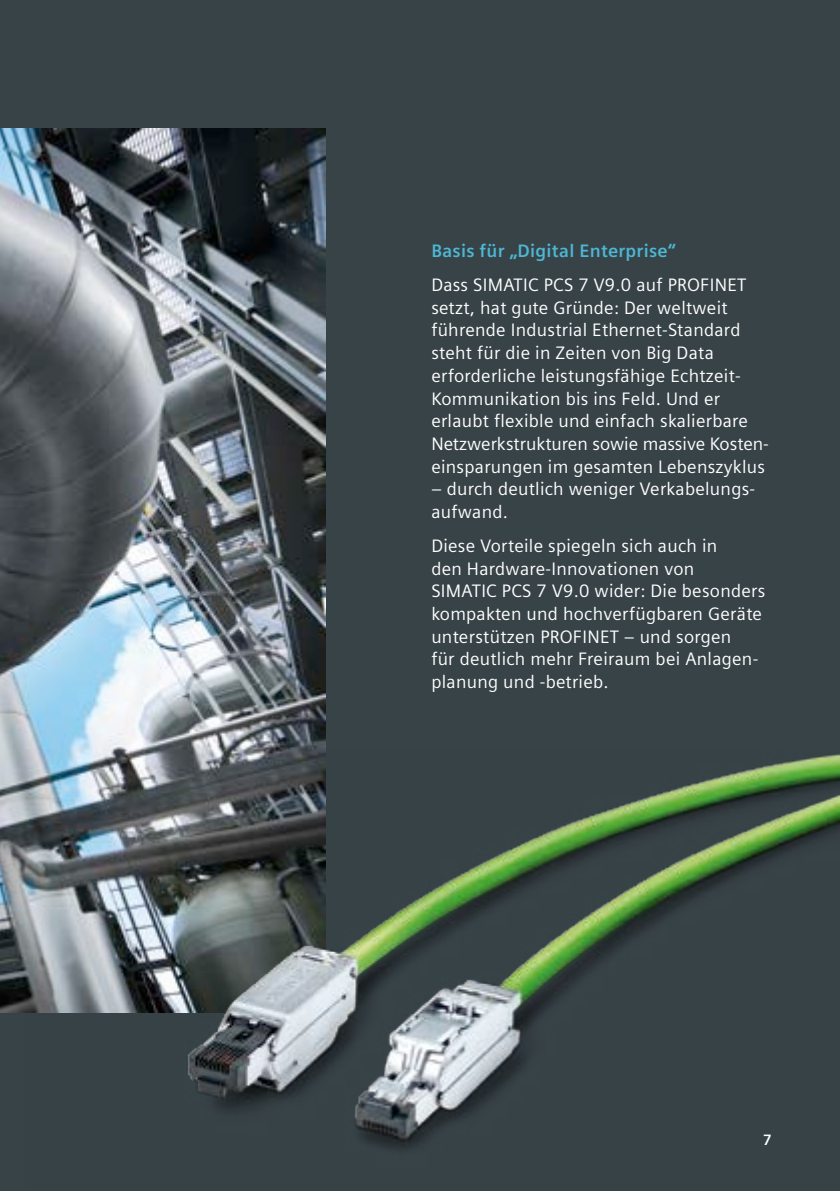
<style>
.page{position:relative;width:840px;height:1191px;background:#fff}
.page>*{position:absolute;margin:0;border:0;box-sizing:border-box;transform-origin:0 0}
.t1{font:18px/22.6px "Siemens Sans Global";letter-spacing:.015em;color:#fff}
.t2{font:700 18px "Siemens Sans Global";letter-spacing:.015em;color:#4db8d3}
.t3{font:700 15px "Siemens Sans Global";color:#fff}
</style>
<div class="page">
<div style="left:0;top:0;width:839px;height:1191px;background:#384348"></div>
<img style="left:0;top:128px;width:325px;height:884px">
<img style="left:25px;top:749px;width:814px;height:401px">
<p class="t2" style="left:431px;top:240px;width:246px">Basis für „Digital Enterprise“</p>
<p class="t1" style="left:431px;top:274px;width:339px">Dass SIMATIC PCS 7 V9.0 auf PROFINET setzt, hat gute Gründe: Der weltweit führende Industrial Ethernet-Standard steht für die in Zeiten von Big Data erforderliche leistungsfähige Echtzeit-Kommunikation bis ins Feld. Und er erlaubt flexible und einfach skalierbare Netzwerkstrukturen sowie massive Kosten&shy;einsparungen im gesamten Lebenszyklus</p>
<p class="t1" style="left:431px;top:478px;width:325px">– durch deutlich weniger Verkabelungs&shy;aufwand.</p>
<p class="t1" style="left:431px;top:535px;width:335px">Diese Vorteile spiegeln sich auch in<br>den Hardware-Innovationen von<br>SIMATIC PCS 7 V9.0 wider: Die besonders kompakten und hochverfügbaren Geräte unterstützen PROFINET – und sorgen<br>für deutlich mehr Freiraum bei Anlagen&shy;planung und -betrieb.</p>
<p class="t3" style="left:762px;top:1131px;width:10px">7</p>
</div>
